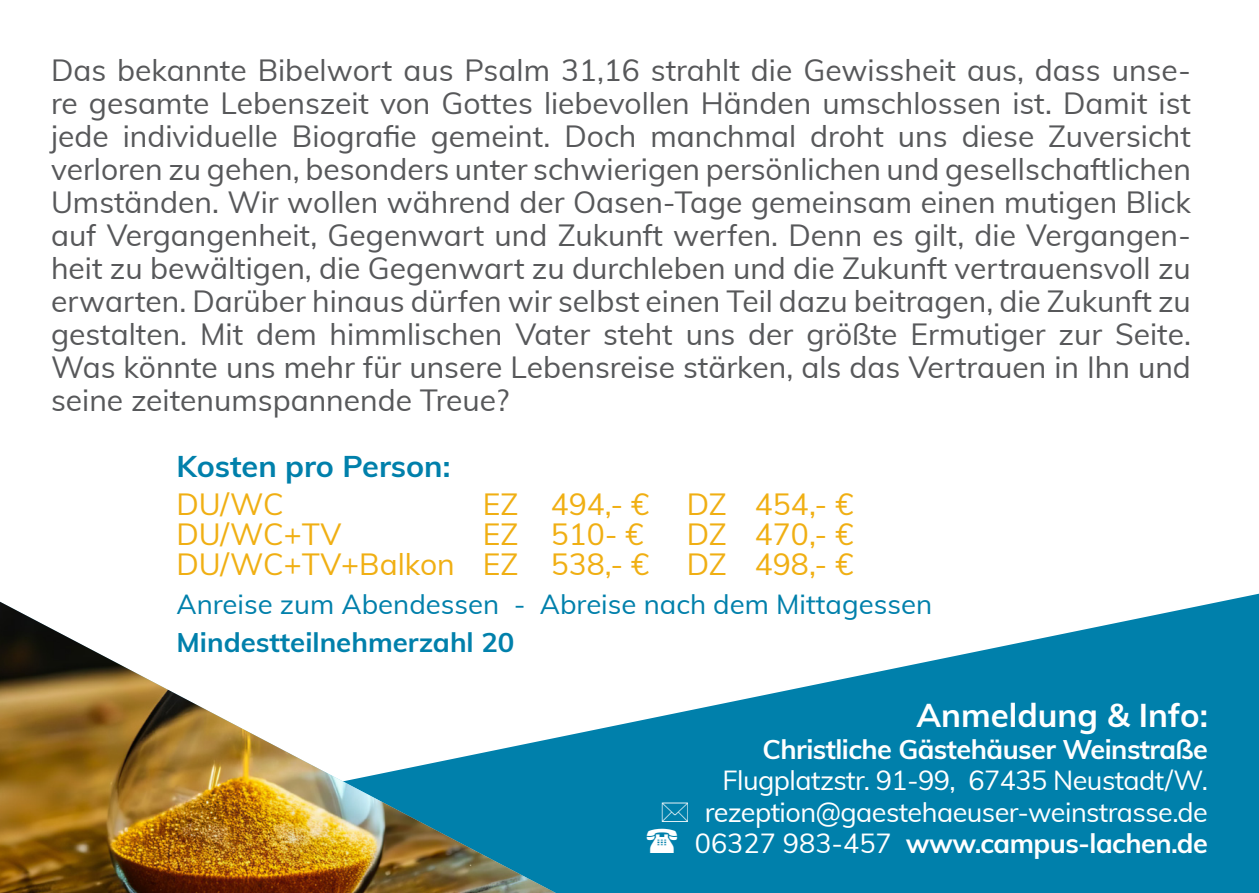
<style>
.page{position:relative;width:1259px;height:893px;background:#fff}
.page>*{position:absolute;margin:0;border:0;box-sizing:border-box;transform-origin:0 0}
.t1{font:700 33px "Muli";color:#fff}
.t2{font:30px/33px "Muli";color:#57585a;text-align:justify}
.t3{font:30px "Muli";color:#f0af13}
.t4{font:700 30px "Muli";color:#0080ab}
.t5{font:27px/31.5px "Muli";letter-spacing:-.02em;color:#fff;text-align:right}
.t6{font:27px "Muli";color:#0080ab}
.t7{font:700 27px "Muli";letter-spacing:-.02em;color:#fff}
.t8{font:700 27px "Muli";color:#0080ab}
.s1{font-weight:700}
</style>
<div class="page">
<svg style="left:556px;top:594px;width:703px;height:299px;fill:#0080ab"></svg>
<img style="left:0;top:602px;width:555px;height:291px">
<svg style="left:662px;top:802px;width:26px;height:20px"></svg>
<svg style="left:647px;top:828px;width:30px;height:25px"></svg>
<p class="t2" style="left:51px;top:52px;width:1141px">Das bekannte Bibelwort aus Psalm 31,16 strahlt die Gewissheit aus, dass unse&shy;re gesamte Lebenszeit von Gottes liebevollen Händen umschlossen ist. Damit ist jede individuelle Biografie gemeint. Doch manchmal droht uns diese Zuversicht verloren zu gehen, besonders unter schwierigen persönlichen und gesellschaftlichen Umständen. Wir wollen während der Oasen-Tage gemeinsam einen mutigen Blick auf Vergangenheit, Gegenwart und Zukunft werfen. Denn es gilt, die Vergangen&shy;heit zu bewältigen, die Gegenwart zu durchleben und die Zukunft vertrauensvoll zu erwarten. Darüber hinaus dürfen wir selbst einen Teil dazu beitragen, die Zukunft zu gestalten. Mit dem himmlischen Vater steht uns der größte Ermutiger zur Seite.<br>Was könnte uns mehr für unsere Lebensreise stärken, als das Vertrauen in Ihn und seine zeitenumspannende Treue?</p>
<p class="t4" style="left:176px;top:444px;width:275px">Kosten pro Person:</p>
<p class="t3" style="left:176px;top:483px;width:109px">DU/WC</p>
<p class="t3" style="left:483px;top:483px;width:168px">EZ 494,- €</p>
<p class="t3" style="left:687px;top:483px;width:168px">DZ 454,- €</p>
<p class="t3" style="left:176px;top:513px;width:166px">DU/WC+TV</p>
<p class="t3" style="left:483px;top:513px;width:162px">EZ 510- €</p>
<p class="t3" style="left:687px;top:513px;width:168px">DZ 470,- €</p>
<p class="t3" style="left:176px;top:543px;width:474px">DU/WC+TV+Balkon EZ 538,- €</p>
<p class="t3" style="left:687px;top:543px;width:168px">DZ 498,- €</p>
<p class="t6" style="left:176px;top:584px;width:757px">Anreise zum Abendessen - Abreise nach dem Mittagessen</p>
<p class="t8" style="left:176px;top:623px;width:339px">Mindestteilnehmerzahl 20</p>
<p class="t1" style="left:916px;top:691px;width:293px">Anmeldung &amp; Info:</p>
<p class="t7" style="left:762px;top:729px;width:447px">Christliche Gästehäuser Weinstraße</p>
<p class="t5" style="left:695px;top:763px;width:514px">Flugplatzstr. 91-99, 67435 Neustadt/W. rezeption@gaestehaeuser-weinstrasse.de<br>06327 983-457 <span class="s1">www.campus-lachen.de</span></p>
</div>
